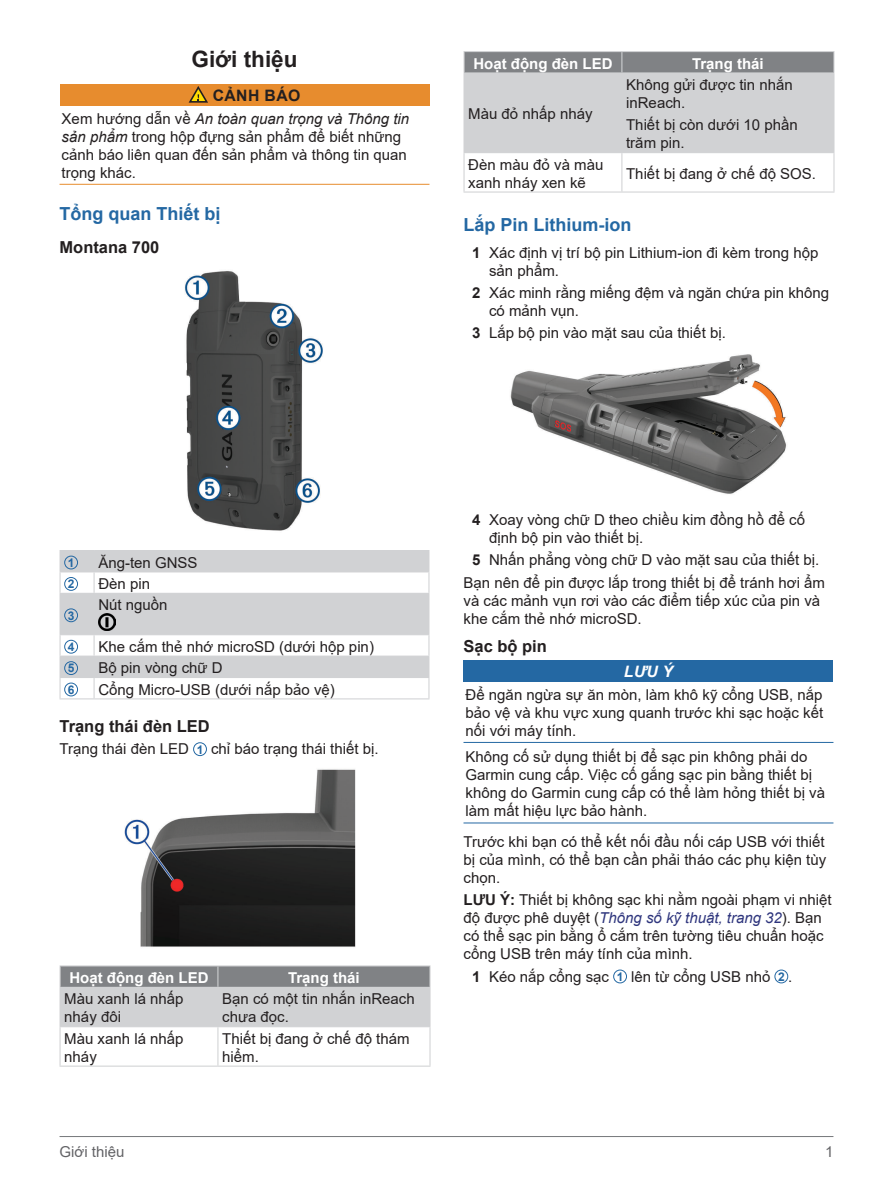
<style>
.page{position:relative;width:893px;height:1187px;background:#fff}
.page>*{position:absolute;margin:0;border:0;box-sizing:border-box;transform-origin:0 0}
.t1{font:700 22.5px "Arial";color:#231f20}
.t2{font:700 18px "Arial";color:#2468a3}
.t3{font:700 16.5px "Arial";color:#231f20}
.t4{font:700 15.75px "Arial";letter-spacing:.035em;color:#231f20}
.t5{font:italic 700 15.75px "Arial";color:#fff}
.t6{font:15px/18px "Arial";color:#231f20}
.t7{font:700 15px "Arial";color:#fff}
.t8{font:15px "Arial";color:#636366}
.t9{font:700 12px "Arial";color:#2468a3}
.s1{font-style:italic}
.s2{font-weight:700}
.s3{font-weight:700;font-size:12px;color:#2468a3}
.s4{font-style:italic;color:#2e357d}
</style>
<div class="page">
<hr style="left:60px;top:1136px;width:773px;height:1px;background:#76787b">
<div style="left:60px;top:84px;width:369px;height:22px;background:#e78c2e"></div>
<hr style="left:60px;top:184px;width:369px;height:1px;background:#e78c2e">
<svg style="left:188px;top:86px;width:20px;height:17px"></svg>
<img style="left:184px;top:271px;width:139px;height:260px">
<svg style="left:61px;top:551px;width:367px;height:126px;fill:#d1d2d4"></svg>
<hr style="left:60px;top:550px;width:34px;height:1px;background:#d1d2d4">
<hr style="left:94px;top:550px;width:335px;height:1px;background:#d1d2d4">
<hr style="left:60px;top:571px;width:34px;height:1px;background:#d1d2d4">
<svg style="left:60px;top:551px;width:1px;height:41px"></svg>
<hr style="left:94px;top:571px;width:335px;height:1px;background:#d1d2d4">
<svg style="left:94px;top:551px;width:1px;height:41px"></svg>
<svg style="left:428px;top:551px;width:1px;height:41px"></svg>
<hr style="left:60px;top:592px;width:34px;height:2px;background:#d1d2d4">
<hr style="left:60px;top:594px;width:1px;height:40px;background:#d1d2d4">
<hr style="left:94px;top:592px;width:335px;height:2px;background:#d1d2d4">
<hr style="left:94px;top:594px;width:1px;height:40px;background:#d1d2d4">
<hr style="left:428px;top:594px;width:1px;height:40px;background:#d1d2d4">
<hr style="left:60px;top:634px;width:34px;height:1px;background:#d1d2d4">
<hr style="left:94px;top:634px;width:335px;height:1px;background:#d1d2d4">
<hr style="left:60px;top:655px;width:34px;height:1px;background:#d1d2d4">
<hr style="left:94px;top:655px;width:335px;height:1px;background:#d1d2d4">
<hr style="left:60px;top:677px;width:34px;height:1px;background:#d1d2d4">
<svg style="left:60px;top:635px;width:1px;height:63px"></svg>
<hr style="left:94px;top:677px;width:335px;height:1px;background:#d1d2d4">
<svg style="left:94px;top:635px;width:1px;height:63px"></svg>
<svg style="left:428px;top:635px;width:1px;height:63px"></svg>
<hr style="left:60px;top:698px;width:34px;height:1px;background:#d1d2d4">
<hr style="left:94px;top:698px;width:335px;height:1px;background:#d1d2d4">
<div style="left:64px;top:555px;width:14px;height:14px;border:1px solid #2468a3;border-radius:50%"></div>
<div style="left:64px;top:577px;width:14px;height:13px;border:1px solid #2468a3;border-radius:50%"></div>
<div style="left:64px;top:608px;width:14px;height:14px;border:1px solid #2468a3;border-radius:50%"></div>
<img style="left:98px;top:613px;width:17px;height:17px">
<div style="left:64px;top:640px;width:14px;height:13px;border:1px solid #2468a3;border-radius:50%"></div>
<div style="left:64px;top:661px;width:14px;height:14px;border:1px solid #2468a3;border-radius:50%"></div>
<div style="left:64px;top:682px;width:14px;height:14px;border:1px solid #2468a3;border-radius:50%"></div>
<div style="left:193px;top:742px;width:14px;height:14px;border:1px solid #2468a3;border-radius:50%"></div>
<img style="left:124px;top:769px;width:232px;height:178px">
<hr style="left:218px;top:965px;width:213px;height:1px;background:#d1d2d4">
<svg style="left:60px;top:965px;width:370px;height:61px;background:#b6b8ba"></svg>
<hr style="left:429px;top:966px;width:2px;height:20px;background:#d1d2d4">
<hr style="left:60px;top:986px;width:158px;height:1px;background:#d1d2d4">
<hr style="left:60px;top:987px;width:1px;height:39px;background:#d1d2d4">
<hr style="left:218px;top:986px;width:213px;height:1px;background:#d1d2d4">
<hr style="left:217px;top:987px;width:1px;height:39px;background:#d1d2d4">
<hr style="left:429px;top:987px;width:2px;height:39px;background:#d1d2d4">
<hr style="left:60px;top:1026px;width:158px;height:1px;background:#d1d2d4">
<hr style="left:60px;top:1027px;width:1px;height:38px;background:#d1d2d4">
<hr style="left:218px;top:1026px;width:213px;height:1px;background:#d1d2d4">
<hr style="left:217px;top:1027px;width:1px;height:38px;background:#d1d2d4">
<hr style="left:429px;top:1027px;width:2px;height:38px;background:#d1d2d4">
<hr style="left:60px;top:1065px;width:158px;height:1px;background:#d1d2d4">
<hr style="left:218px;top:1065px;width:213px;height:1px;background:#d1d2d4">
<div style="left:463px;top:660px;width:370px;height:21px;background:#2468a3"></div>
<hr style="left:463px;top:742px;width:370px;height:1px;background:#2468a3">
<hr style="left:463px;top:822px;width:370px;height:1px;background:#2468a3">
<hr style="left:463px;top:51px;width:159px;height:1px;background:#d1d2d4">
<hr style="left:463px;top:52px;width:2px;height:20px;background:#d1d2d4">
<hr style="left:622px;top:51px;width:212px;height:1px;background:#d1d2d4">
<svg style="left:464px;top:52px;width:370px;height:100px;background:#c0c1c4"></svg>
<hr style="left:463px;top:72px;width:159px;height:1px;background:#d1d2d4">
<hr style="left:463px;top:73px;width:2px;height:79px;background:#d1d2d4">
<hr style="left:622px;top:72px;width:212px;height:1px;background:#d1d2d4">
<hr style="left:621px;top:73px;width:1px;height:79px;background:#d1d2d4">
<hr style="left:833px;top:73px;width:1px;height:79px;background:#d1d2d4">
<hr style="left:463px;top:152px;width:159px;height:1px;background:#d1d2d4">
<hr style="left:463px;top:153px;width:2px;height:38px;background:#d1d2d4">
<hr style="left:622px;top:152px;width:212px;height:1px;background:#d1d2d4">
<hr style="left:621px;top:153px;width:1px;height:38px;background:#d1d2d4">
<hr style="left:833px;top:153px;width:1px;height:38px;background:#d1d2d4">
<hr style="left:463px;top:191px;width:159px;height:1px;background:#d1d2d4">
<hr style="left:622px;top:191px;width:212px;height:1px;background:#d1d2d4">
<img style="left:510px;top:354px;width:277px;height:140px">
<div style="left:613px;top:969px;width:14px;height:14px;border:1px solid #2468a3;border-radius:50%"></div>
<div style="left:774px;top:969px;width:14px;height:14px;border:1px solid #2468a3;border-radius:50%"></div>
<h1 class="t1" style="left:191px;top:44px;width:108px">Giới thiệu</h1>
<p class="t4" style="left:213px;top:85px;width:89px">CẢNH BÁO</p>
<p class="t6" style="left:62px;top:109px;width:349px">Xem hướng dẫn về <span class="s1">An toàn quan trọng và Thông tin sản phẩm</span> trong hộp đựng sản phẩm để biết những cảnh báo liên quan đến sản phẩm và thông tin quan trọng khác.</p>
<p class="t2" style="left:60px;top:201px;width:163px">Tổng quan Thiết bị</p>
<p class="t3" style="left:60px;top:235px;width:101px">Montana 700</p>
<p class="t7" style="left:473px;top:53px;width:141px">Hoạt động đèn LED</p>
<p class="t7" style="left:692px;top:53px;width:73px">Trạng thái</p>
<p class="t6" style="left:468px;top:105px;width:126px">Màu đỏ nhấp nháy</p>
<p class="t6" style="left:626px;top:76px;width:168px">Không gửi được tin nhắn inReach.</p>
<p class="t6" style="left:626px;top:116px;width:173px">Thiết bị còn dưới 10 phần trăm pin.</p>
<p class="t6" style="left:468px;top:155px;width:137px">Đèn màu đỏ và màu xanh nháy xen kẽ</p>
<p class="t6" style="left:626px;top:164px;width:191px">Thiết bị đang ở chế độ SOS.</p>
<p class="t2" style="left:463px;top:212px;width:170px">Lắp Pin Lithium-ion</p>
<p class="t6" style="left:489px;top:243px;width:331px;text-indent:-17px"><span class="s2">1</span> Xác định vị trí bộ pin Lithium-ion đi kèm trong hộp sản phẩm.</p>
<p class="t6" style="left:489px;top:283px;width:342px;text-indent:-17px"><span class="s2">2</span> Xác minh rằng miếng đệm và ngăn chứa pin không có mảnh vụn.</p>
<p class="t6" style="left:472px;top:324px;width:255px"><span class="s2">3</span> Lắp bộ pin vào mặt sau của thiết bị.</p>
<p class="t9" style="left:68px;top:554px;width:8px">1</p>
<p class="t6" style="left:98px;top:553px;width:101px">Ăng-ten GNSS</p>
<p class="t9" style="left:68px;top:575px;width:8px">2</p>
<p class="t6" style="left:98px;top:574px;width:53px">Đèn pin</p>
<p class="t9" style="left:68px;top:607px;width:8px">3</p>
<p class="t6" style="left:98px;top:596px;width:71px">Nút nguồn</p>
<p class="t9" style="left:68px;top:638px;width:8px">4</p>
<p class="t6" style="left:98px;top:637px;width:277px">Khe cắm thẻ nhớ microSD (dưới hộp pin)</p>
<p class="t9" style="left:68px;top:659px;width:8px">5</p>
<p class="t6" style="left:98px;top:659px;width:126px">Bộ pin vòng chữ D</p>
<p class="t9" style="left:68px;top:681px;width:8px">6</p>
<p class="t6" style="left:98px;top:680px;width:238px">Cổng Micro-USB (dưới nắp bảo vệ)</p>
<p class="t3" style="left:60px;top:714px;width:152px">Trạng thái đèn LED</p>
<p class="t6" style="left:60px;top:739px;width:321px">Trạng thái đèn LED <span class="s3">1</span> chỉ báo trạng thái thiết bị.</p>
<p class="t7" style="left:69px;top:967px;width:141px">Hoạt động đèn LED</p>
<p class="t7" style="left:288px;top:967px;width:73px">Trạng thái</p>
<p class="t6" style="left:64px;top:990px;width:121px">Màu xanh lá nhấp nháy đôi</p>
<p class="t6" style="left:222px;top:990px;width:194px">Bạn có một tin nhắn inReach chưa đọc.</p>
<p class="t6" style="left:64px;top:1029px;width:121px">Màu xanh lá nhấp nháy</p>
<p class="t6" style="left:222px;top:1029px;width:189px">Thiết bị đang ở chế độ thám hiểm.</p>
<p class="t6" style="left:489px;top:511px;width:316px;text-indent:-17px"><span class="s2">4</span> Xoay vòng chữ D theo chiều kim đồng hồ để cố định bộ pin vào thiết bị.</p>
<p class="t6" style="left:463px;top:549px;width:363px;line-height:22.2px;text-align:center"><span class="s2">5</span> Nhấn phẳng vòng chữ D vào mặt sau của thiết bị.<br>Bạn nên để pin được lắp trong thiết bị để tránh hơi ẩm</p>
<p class="t6" style="left:463px;top:591px;width:358px">và các mảnh vụn rơi vào các điểm tiếp xúc của pin và khe cắm thẻ nhớ microSD.</p>
<p class="t3" style="left:463px;top:634px;width:85px">Sạc bộ pin</p>
<p class="t5" style="left:624px;top:661px;width:51px">LƯU Ý</p>
<p class="t6" style="left:466px;top:685px;width:359px;text-align:justify">Để ngăn ngừa sự ăn mòn, làm khô kỹ cổng USB, nắp bảo vệ và khu vực xung quanh trước khi sạc hoặc kết nối với máy tinh.</p>
<p class="t6" style="left:466px;top:720px;width:343px;line-height:24.2px;text-indent:90px">́<br>Không cố sử dụng thiết bị để sạc pin không phải do</p>
<p class="t6" style="left:466px;top:765px;width:361px">Garmin cung cấp. Việc cố gắng sạc pin bằng thiết bị không do Garmin cung cấp có thể làm hỏng thiết bị và làm mất hiệu lực bảo hành.</p>
<p class="t6" style="left:463px;top:832px;width:364px;text-align:justify">Trước khi bạn có thể kết nối đầu nối cáp USB với thiết bị của mình, có thể bạn cần phải tháo các phụ kiện tùy chọn.</p>
<p class="t6" style="left:463px;top:890px;width:370px"><span class="s2">LƯU Ý:</span> Thiết bị không sạc khi nằm ngoài phạm vi nhiệt độ được phê duyệt (<span class="s4">Thông số kỹ thuật, trang 32</span>). Bạn có thể sạc pin bằng ổ cắm trên tường tiêu chuẩn hoặc cổng USB trên máy tính của mình.</p>
<p class="t6" style="left:472px;top:967px;width:319px"><span class="s2">1</span> Kéo nắp cổng sạc <span class="s3">1</span> lên từ cổng USB nhỏ <span class="s3">2</span> .</p>
<p class="t8" style="left:60px;top:1141px;width:23px">Giớithiê</p>
<p class="t8" style="left:825px;top:1141px;width:10px">1</p>
</div>
